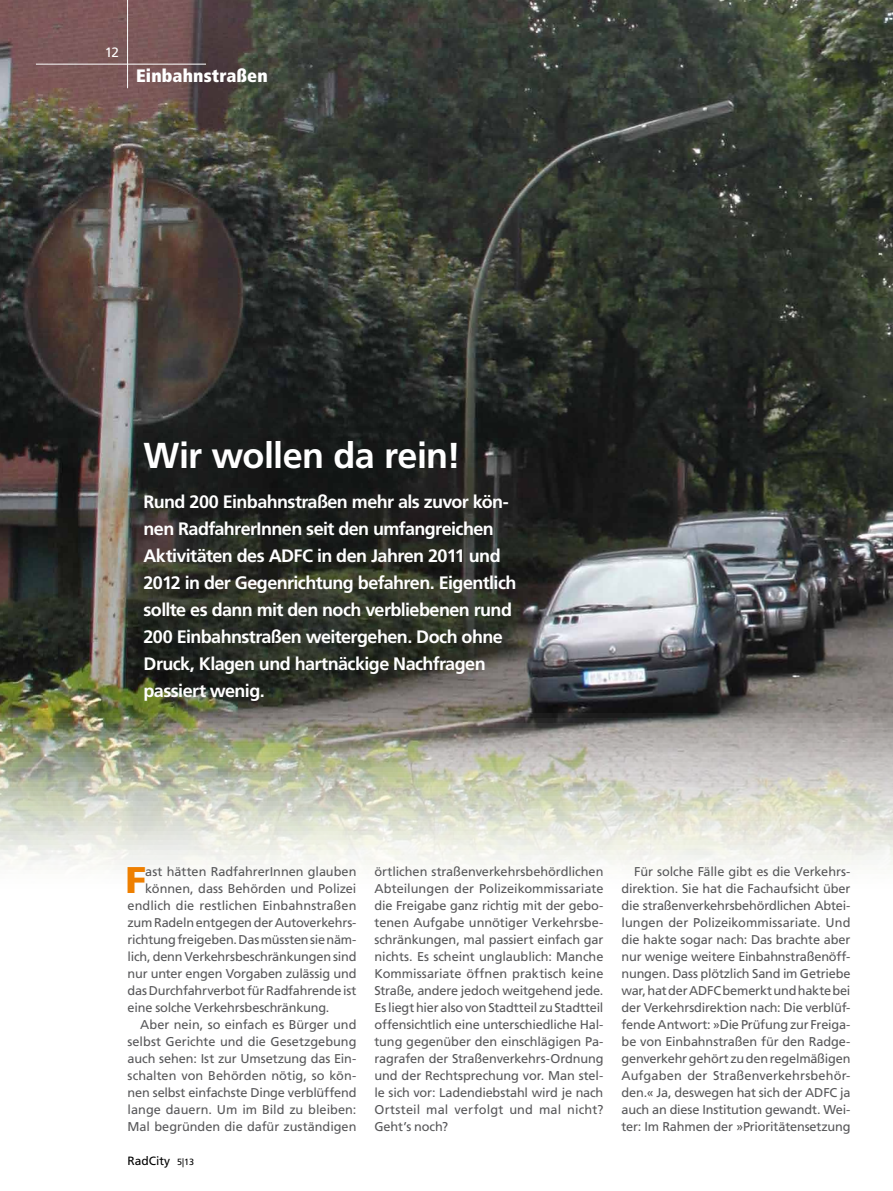
<style>
.page{position:relative;width:893px;height:1191px;background:#fff}
.page>*{position:absolute;margin:0;border:0;box-sizing:border-box;transform-origin:0 0}
.t1{font:900 37.05px "Frutiger LT";color:#ee7f00}
.t2{font:700 36px "Frutiger LT";letter-spacing:-.015em;color:#fff}
.t3{font:700 18px/27px "Frutiger LT";letter-spacing:-.03em;color:#fff}
.t4{font:900 condensed 18px "Frutiger LT";letter-spacing:.005em;color:#fff}
.t5{font:13.5px "Frutiger LT";color:#fff}
.t6{font:12.75px/17px "Frutiger LT";letter-spacing:-.01em;color:#58585a;text-align:justify}
.t7{font:12px "Frutiger LT";color:#000}
.s1{font-size:9px}
</style>
<div class="page">
<img style="left:0;top:0;width:893px;height:870px">
<hr style="left:127px;top:0;width:1px;height:88px;background:#fff">
<hr style="left:36px;top:64px;width:170px;height:1px;background:#fff">
<p class="t5" style="left:105px;top:44px;width:16px">12</p>
<p class="t4" style="left:136px;top:65px;width:133px">Einbahnstraßen</p>
<p class="t2" style="left:144px;top:434px;width:319px">Wir wollen da rein!</p>
<p class="t3" style="left:144px;top:488px;width:374px">Rund 200 Einbahnstraßen mehr als zuvor kön&shy;nen RadfahrerInnen seit den umfangreichen Aktivitäten des ADFC in den Jahren 2011 und 2012 in der Gegenrichtung befahren. Eigentlich sollte es dann mit den noch verbliebenen rund 200 Einbahnstraßen weitergehen. Doch ohne Druck, Klagen und hartnäckige Nachfragen passiert wenig.</p>
<p class="t1" style="left:125px;top:858px;width:22px">F</p>
<p class="t6" style="left:145px;top:863px;width:213px">ast hätten RadfahrerInnen glauben</p>
<p class="t6" style="left:145px;top:880px;width:213px">können, dass Behörden und Polizei</p>
<p class="t6" style="left:128px;top:897px;width:230px">endlich die restlichen Einbahnstraßen</p>
<p class="t6" style="left:128px;top:914px;width:230px">zum Radeln entgegen der Autoverkehrs-</p>
<p class="t6" style="left:128px;top:931px;width:230px">richtung freigeben. Das müssten sie näm-</p>
<p class="t6" style="left:128px;top:948px;width:230px">lich, denn Verkehrsbeschränkungen sind</p>
<p class="t6" style="left:128px;top:965px;width:230px">nur unter engen Vorgaben zulässig und</p>
<p class="t6" style="left:128px;top:982px;width:230px">das Durchfahrverbot für Radfahrende ist</p>
<p class="t6" style="left:128px;top:999px;width:203px">eine solche Verkehrsbeschränkung.</p>
<p class="t6" style="left:140px;top:1016px;width:218px">Aber nein, so einfach es Bürger und</p>
<p class="t6" style="left:128px;top:1033px;width:230px">selbst Gerichte und die Gesetzgebung</p>
<p class="t6" style="left:128px;top:1050px;width:230px">auch sehen: Ist zur Umsetzung das Ein-</p>
<p class="t6" style="left:128px;top:1067px;width:230px">schalten von Behörden nötig, so kön-</p>
<p class="t6" style="left:128px;top:1084px;width:230px">nen selbst einfachste Dinge verblüffend</p>
<p class="t6" style="left:128px;top:1101px;width:230px">lange dauern. Um im Bild zu bleiben:</p>
<p class="t6" style="left:128px;top:1118px;width:230px">Mal begründen die dafür zuständigen</p>
<p class="t7" style="left:128px;top:1154px;width:68px">RadCity <span class="s1">5|13</span></p>
<p class="t6" style="left:375px;top:863px;width:231px">örtlichen straßenverkehrsbehördlichen Abteilungen der Polizeikommissariate die Freigabe ganz richtig mit der gebo&shy;tenen Aufgabe unnötiger Verkehrsbe&shy;schränkungen, mal passiert einfach gar nichts. Es scheint unglaublich: Manche Kommissariate öffnen praktisch keine Straße, andere jedoch weitgehend jede.<br>Es liegt hier also von Stadtteil zu Stadtteil offensichtlich eine unterschiedliche Hal&shy;tung gegenüber den einschlägigen Pa&shy;ragrafen der Straßenverkehrs-Ordnung und der Rechtsprechung vor. Man stel&shy;le sich vor: Ladendiebstahl wird je nach Ortsteil mal verfolgt und mal nicht?<br>Geht’s noch?</p>
<p class="t6" style="left:621px;top:863px;width:230px;text-indent:13px">Für solche Fälle gibt es die Verkehrs&shy;direktion. Sie hat die Fachaufsicht über die straßenverkehrsbehördlichen Abtei&shy;lungen der Polizeikommissariate. Und die hakte sogar nach: Das brachte aber nur wenige weitere Einbahnstraßenöff&shy;nungen. Dass plötzlich Sand im Getriebe war, hat der ADFC bemerkt und hakte bei der Verkehrsdirektion nach: Die verblüf&shy;fende Antwort: »Die Prüfung zur Freiga&shy;be von Einbahnstraßen für den Radge&shy;genverkehr gehört zu den regelmäßigen Aufgaben der Straßenverkehrsbehör&shy;den.« Ja, deswegen hat sich der ADFC ja auch an diese Institution gewandt. Wei&shy;ter: Im Rahmen der »Prioritätensetzung</p>
</div>
